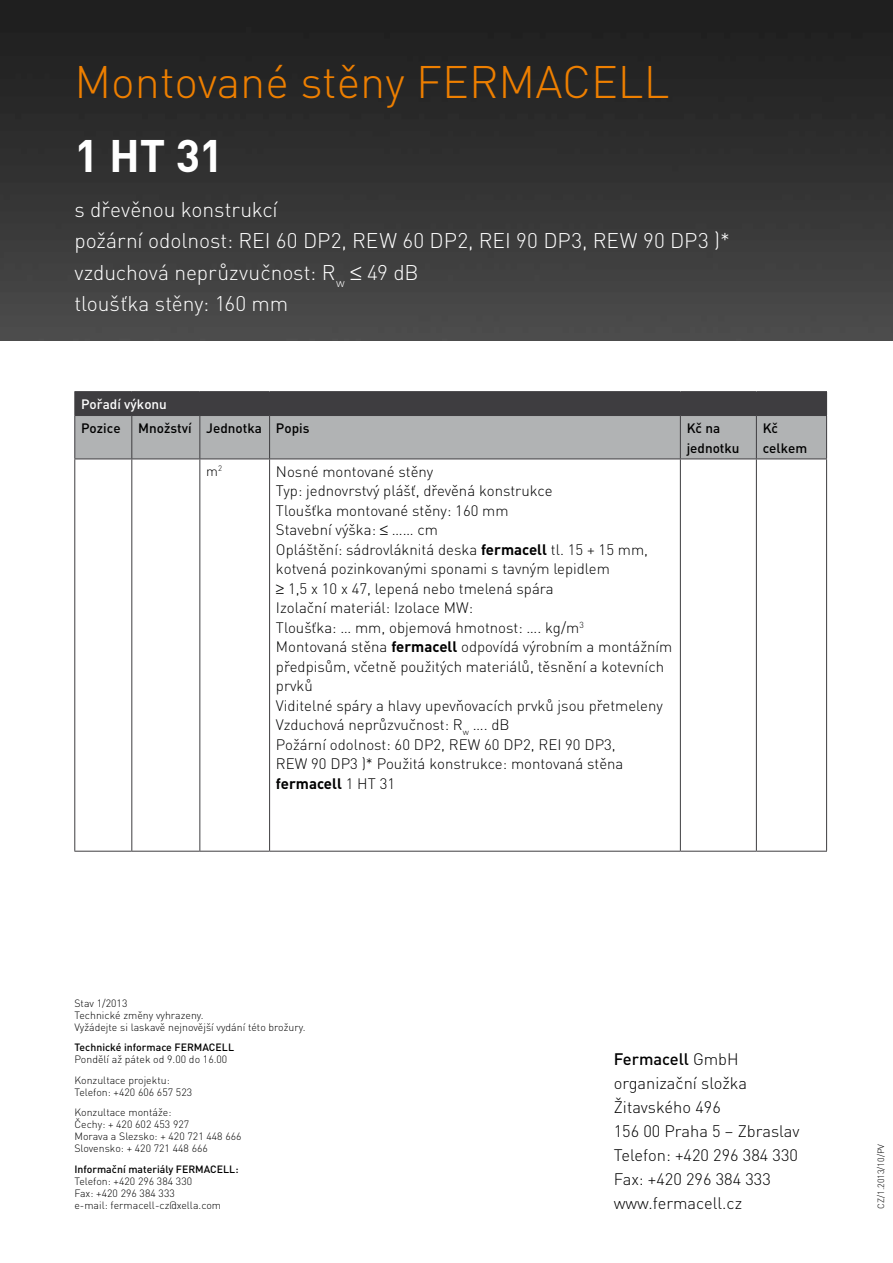
<style>
.page{position:relative;width:893px;height:1263px;background:#fff}
.page>*{position:absolute;margin:0;border:0;box-sizing:border-box;transform-origin:0 0}
.t1{font:300 45px "DIN Pro";color:#ee7f00}
.t2{font:700 45px "DIN Pro";color:#fff}
.t3{font:300 21px/31.5px "DIN Pro";letter-spacing:-.005em;color:#fff}
.t4{font:300 16.5px/24px "DINCE";color:#000}
.t5{font:300 15px/19.5px "DIN Pro";color:#000}
.t6{font:500 13.5px/19.5px "DINCE";color:#000}
.t7{font:500 13.5px "DINCE";color:#fff}
.t8{font:300 13.5px "DINCE";color:#000}
.t9{font:300 10.5px/12px "DINCE";color:#000}
.t10{font:500 10.5px "DINCE";color:#000}
.t11{font:300 9px "DINCE";color:#000}
.s1{font-weight:700}
.s2{font-weight:500}
</style>
<div class="page">
<hr style="left:74px;top:391px;width:58px;height:1px;background:#3e3d40">
<hr style="left:132px;top:391px;width:68px;height:1px;background:#3e3d40">
<hr style="left:200px;top:391px;width:70px;height:1px;background:#3e3d40">
<hr style="left:270px;top:391px;width:410px;height:1px;background:#3e3d40">
<hr style="left:680px;top:391px;width:76px;height:1px;background:#3e3d40">
<hr style="left:756px;top:391px;width:71px;height:1px;background:#3e3d40">
<svg style="left:74px;top:392px;width:753px;height:67px;background:#87888a"></svg>
<hr style="left:74px;top:415px;width:58px;height:1px;background:#3e3d40">
<hr style="left:74px;top:416px;width:1px;height:43px;background:#3e3d40">
<hr style="left:132px;top:415px;width:68px;height:1px;background:#3e3d40">
<hr style="left:131px;top:416px;width:1px;height:43px;background:#3e3d40">
<hr style="left:200px;top:415px;width:70px;height:1px;background:#3e3d40">
<hr style="left:199px;top:416px;width:1px;height:43px;background:#3e3d40">
<hr style="left:270px;top:415px;width:410px;height:1px;background:#3e3d40">
<hr style="left:269px;top:416px;width:1px;height:43px;background:#3e3d40">
<hr style="left:680px;top:415px;width:76px;height:1px;background:#3e3d40">
<hr style="left:680px;top:416px;width:1px;height:43px;background:#3e3d40">
<hr style="left:756px;top:415px;width:71px;height:1px;background:#3e3d40">
<hr style="left:756px;top:416px;width:1px;height:43px;background:#3e3d40">
<hr style="left:826px;top:416px;width:1px;height:43px;background:#3e3d40">
<hr style="left:74px;top:459px;width:58px;height:1px;background:#3e3d40">
<hr style="left:74px;top:459px;width:1px;height:392px;background:#3e3d40">
<hr style="left:132px;top:459px;width:68px;height:1px;background:#3e3d40">
<hr style="left:131px;top:459px;width:1px;height:392px;background:#3e3d40">
<hr style="left:200px;top:459px;width:70px;height:1px;background:#3e3d40">
<hr style="left:199px;top:459px;width:1px;height:392px;background:#3e3d40">
<hr style="left:270px;top:459px;width:410px;height:1px;background:#3e3d40">
<hr style="left:269px;top:459px;width:1px;height:392px;background:#3e3d40">
<hr style="left:680px;top:459px;width:76px;height:1px;background:#3e3d40">
<hr style="left:680px;top:459px;width:1px;height:392px;background:#3e3d40">
<hr style="left:756px;top:459px;width:71px;height:1px;background:#3e3d40">
<hr style="left:756px;top:459px;width:1px;height:392px;background:#3e3d40">
<hr style="left:826px;top:459px;width:1px;height:392px;background:#3e3d40">
<hr style="left:74px;top:851px;width:58px;height:1px;background:#3e3d40">
<hr style="left:132px;top:851px;width:68px;height:1px;background:#3e3d40">
<hr style="left:200px;top:851px;width:70px;height:1px;background:#3e3d40">
<hr style="left:270px;top:851px;width:410px;height:1px;background:#3e3d40">
<hr style="left:680px;top:851px;width:76px;height:1px;background:#3e3d40">
<hr style="left:756px;top:851px;width:71px;height:1px;background:#3e3d40">
<img style="left:0;top:0;width:893px;height:340px">
<h1 class="t1" style="left:74px;top:51px;width:596px">Montované stěny FERMACELL</h1>
<h1 class="t2" style="left:74px;top:125px;width:151px">1 HT 31</h1>
<h2 class="t3" style="left:74px;top:192px;width:657px">s dřevěnou konstrukcí<br>požární odolnost: REI 60 DP2, REW 60 DP2, REI 90 DP3, REW 90 DP3 )* vzduchová neprůzvučnost: R<sub>w</sub> ≤ 49 dB<br>tloušťka stěny: 160 mm</h2>
<p class="t7" style="left:81px;top:395px;width:87px">Pořadí výkonu</p>
<p class="t6" style="left:81px;top:418px;width:41px">Pozice</p>
<p class="t6" style="left:138px;top:418px;width:173px">Množství Jednotka Popis</p>
<p class="t6" style="left:687px;top:418px;width:54px">Kč na jednotku</p>
<p class="t6" style="left:763px;top:418px;width:46px">Kč celkem</p>
<p class="t8" style="left:206px;top:463px;width:17px">m<sup>2</sup></p>
<p class="t5" style="left:276px;top:461px;width:398px">Nosné montované stěny<br>Typ: jednovrstvý plášť, dřevěná konstrukce<br>Tloušťka montované stěny: 160 mm<br>Stavební výška: ≤ …… cm<br>Opláštění: sádrovláknitá deska <span class="s1">fermacell</span> tl. 15 + 15 mm, kotvená pozinkovanými sponami s tavným lepidlem<br>≥ 1,5 x 10 x 47, lepená nebo tmelená spára<br>Izolační materiál: Izolace MW:<br>Tloušťka: … mm, objemová hmotnost: …. kg/m<sup>3<br></sup>Montovaná stěna <span class="s1">fermacell</span> odpovídá výrobním a montážním předpisům, včetně použitých materiálů, těsnění a kotevních prvků<br>Viditelné spáry a hlavy upevňovacích prvků jsou přetmeleny Vzduchová neprůzvučnost: R<sub>w</sub> …. dB<br>Požární odolnost: 60 DP2, REW 60 DP2, REI 90 DP3,<br>REW 90 DP3 )* Použitá konstrukce: montovaná stěna <span class="s1">fermacell</span> 1 HT 31</p>
<p class="t9" style="left:74px;top:997px;width:233px">Stav 1/2013<br>Technické změny vyhrazeny.<br>Vyžádejte si laskavě nejnovější vydání této brožury.</p>
<p class="t10" style="left:74px;top:1041px;width:161px">Technické informace FERMACELL</p>
<p class="t9" style="left:74px;top:1049px;width:154px;line-height:20.5px">Pondělí až pátek od 9.00 do 16.00<br>Konzultace projektu:</p>
<p class="t9" style="left:74px;top:1082px;width:119px;line-height:20.5px">Telefon: +420 606 657 523<br>Konzultace montáže:</p>
<p class="t9" style="left:74px;top:1119px;width:169px">Čechy: + 420 602 453 927<br>Morava a Slezsko: + 420 721 448 666<br>Slovensko: + 420 721 448 666</p>
<p class="t10" style="left:74px;top:1162px;width:166px">Informační materiály FERMACELL:</p>
<p class="t9" style="left:74px;top:1175px;width:148px">Telefon: +420 296 384 330<br>Fax: +420 296 384 333<br>e-mail: fermacell-cz@xella.com</p>
<p class="t4" style="left:614px;top:1047px;width:187px"><span class="s2">Fermacell</span> GmbH organizační složka<br>Žitavského 496<br>156 00 Praha 5 – Zbraslav<br>Telefon: +420 296 384 330<br>Fax: +420 296 384 333 www.fermacell.cz</p>
<p class="t11" style="left:875px;top:1209px;width:67px;rotate:-90deg">CZ/1.2013/10/PV</p>
</div>
